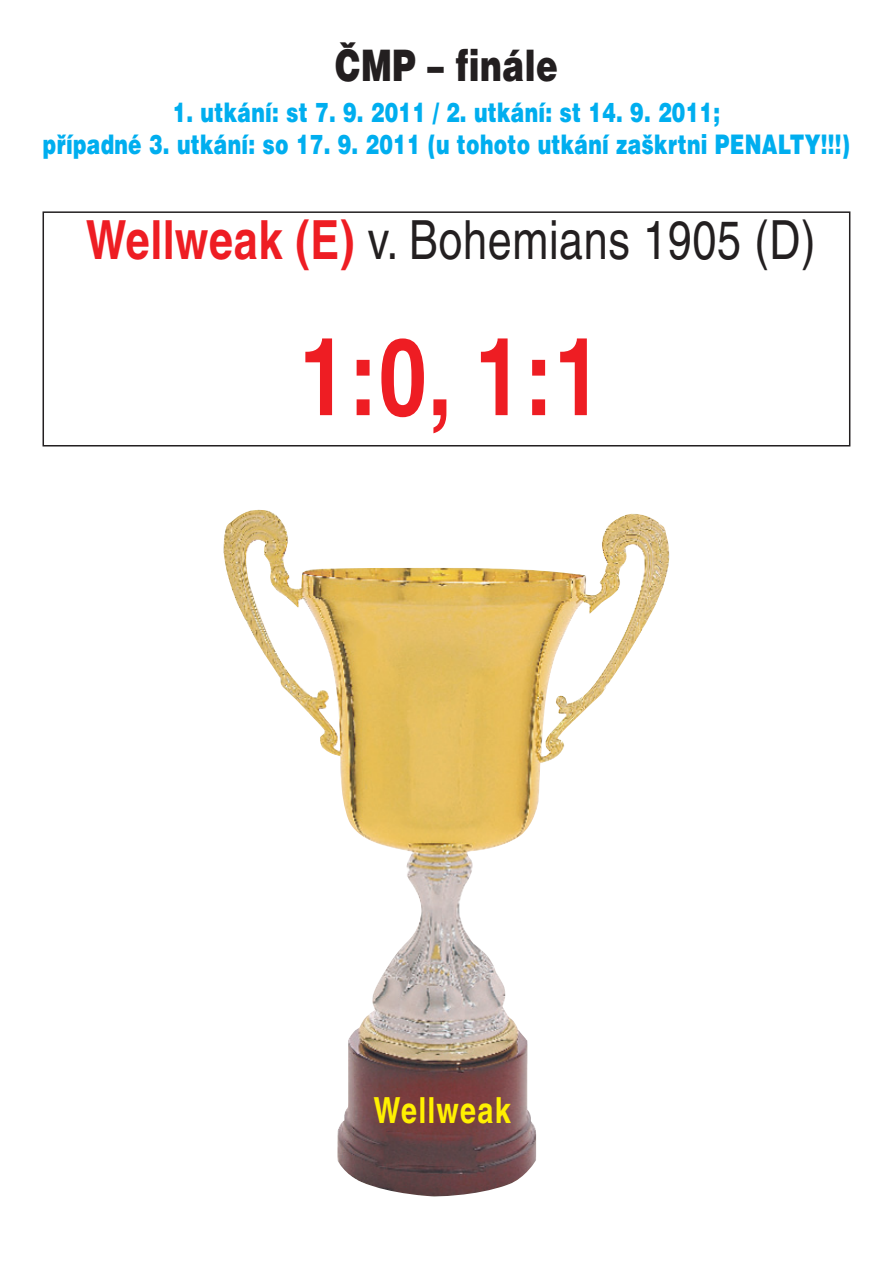
<style>
.page{position:relative;width:893px;height:1263px;background:#fff}
.page>*{position:absolute;margin:0;border:0;box-sizing:border-box;transform-origin:0 0}
.t1{font:700 108px "Helvetica CE";color:#ee1d23;scale:.8 1}
.t2{font:54px "Helvetica CE";letter-spacing:.015em;color:#231f20;scale:.8 1}
.t3{font:900 43.5px "Helvetica CE";letter-spacing:.015em;color:#231f20;scale:.75 1}
.t4{font:700 36px "Helvetica CE";letter-spacing:.045em;color:#fff101;scale:.8 1}
.t5{font:900 27px/32.4px "Helvetica CE";letter-spacing:.015em;color:#00aeef;text-align:center;scale:.75 1}
.s1{font-weight:700;color:#ee1d23}
</style>
<div class="page">
<div style="left:43px;top:211px;width:807px;height:235px;border:2px solid #231f20"></div>
<img style="left:223px;top:509px;width:447px;height:688px">
<h3 class="t3" style="left:335px;top:50px;width:298px">ČMP – finále</h3>
<p class="t5" style="left:43px;top:98px;width:1077px">1. utkání: st 7. 9. 2011 / 2. utkání: st 14. 9. 2011;<br>případné 3. utkání: so 17. 9. 2011 (u tohoto utkání zaškrtni PENALTY!!!)</p>
<h2 class="t2" style="left:86px;top:220px;width:914px"><span class="s1">Wellweak (E)</span> v. Bohemians 1905 (D)</h2>
<h1 class="t1" style="left:299px;top:338px;width:380px">1:0, 1:1</h1>
<h3 class="t4" style="left:374px;top:1097px;width:173px">Wellweak</h3>
</div>
